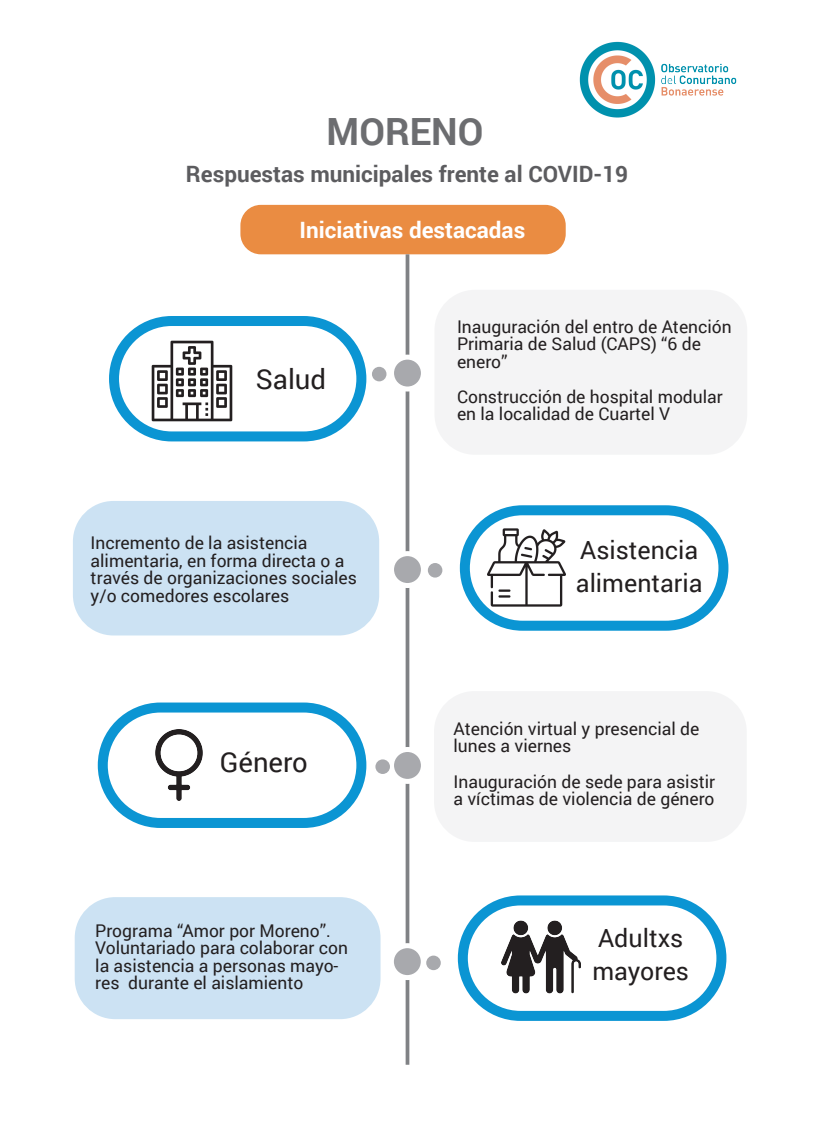
<style>
.page{position:relative;width:815px;height:1124px;background:#fff}
.page>*{position:absolute;margin:0;border:0;box-sizing:border-box;transform-origin:0 0}
.t1{font:700 37.5px "Roboto";color:#6c6d70}
.t2{font:27.5px "Roboto";color:#231f20}
.t3{font:25px/32.5px "Roboto";color:#231f20}
.t4{font:700 22.5px "Roboto";color:#5c5c5f}
.t5{font:700 22.5px "Roboto";color:#fff}
.t6{font:17.5px/17.5px "Roboto";color:#231f20}
</style>
<div class="page">
<div style="left:240px;top:205px;width:326px;height:49px;background:#ea8c42;border-radius:20px"></div>
<hr style="left:406px;top:254px;width:3px;height:810px;background:#808285">
<img style="left:579px;top:41px;width:158px;height:77px">
<div style="left:75px;top:897px;width:306px;height:121px;background:#cce2f3;border-radius:41px"></div>
<div style="left:391px;top:945px;width:32px;height:32px;background:#a8a9ad;border-radius:50%"></div>
<div style="left:389px;top:943px;width:37px;height:36px;border:5px solid #fff;border-radius:50%"></div>
<div style="left:426px;top:955px;width:15px;height:14px;background:#a8a9ad;border-radius:50%"></div>
<img style="left:502px;top:920px;width:79px;height:74px">
<div style="left:458px;top:895px;width:268px;height:125px;border:10px solid #0b95d3;border-radius:58px"></div>
<div style="left:98px;top:702px;width:268px;height:125px;border:10px solid #0b95d3;border-radius:58px"></div>
<img style="left:155px;top:729px;width:48px;height:71px">
<div style="left:434px;top:691px;width:313px;height:150px;background:#f4f4f5;border-radius:41px"></div>
<div style="left:392px;top:749px;width:31px;height:32px;background:#a8a9ad;border-radius:50%"></div>
<div style="left:389px;top:746px;width:37px;height:37px;border:5px solid #fff;border-radius:50%"></div>
<div style="left:375px;top:759px;width:15px;height:14px;background:#a8a9ad;border-radius:50%"></div>
<div style="left:460px;top:505px;width:268px;height:125px;border:10px solid #0b95d3;border-radius:58px"></div>
<div style="left:392px;top:553px;width:31px;height:32px;background:#a8a9ad;border-radius:50%"></div>
<div style="left:389px;top:551px;width:37px;height:37px;border:5px solid #fff;border-radius:50%"></div>
<div style="left:428px;top:563px;width:14px;height:14px;background:#a8a9ad;border-radius:50%"></div>
<img style="left:487px;top:528px;width:79px;height:79px">
<div style="left:73px;top:501px;width:306px;height:134px;background:#cce2f3;border-radius:41px"></div>
<div style="left:434px;top:290px;width:313px;height:164px;background:#f4f4f5;border-radius:41px"></div>
<div style="left:109px;top:316px;width:257px;height:125px;border:10px solid #0b95d3;border-radius:58px"></div>
<img style="left:151px;top:340px;width:82px;height:82px">
<div style="left:372px;top:367px;width:14px;height:14px;background:#a8a9ad;border-radius:50%"></div>
<div style="left:392px;top:357px;width:31px;height:32px;background:#a8a9ad;border-radius:50%"></div>
<div style="left:389px;top:354px;width:37px;height:37px;border:5px solid #fff;border-radius:50%"></div>
<h1 class="t1" style="left:327px;top:106px;width:158px">MORENO</h1>
<p class="t4" style="left:186px;top:158px;width:444px">Respuestas municipales frente al COVID-19</p>
<p class="t5" style="left:299px;top:214px;width:227px">Iniciativas destacadas</p>
<h2 class="t2" style="left:256px;top:360px;width:72px">Salud</h2>
<p class="t6" style="left:91px;top:533px;width:268px">Incremento de la asistencia alimentaria, en forma directa o a través de organizaciones sociales y/o comedores escolares</p>
<h2 class="t2" style="left:220px;top:742px;width:90px">Género</h2>
<p class="t6" style="left:457px;top:317px;width:276px">Inauguración del entro de Atención<br>Primaria de Salud (CAPS) “6 de enero”</p>
<p class="t6" style="left:457px;top:387px;width:267px">Construcción de hospital modular en la localidad de Cuartel V</p>
<h3 class="t3" style="left:576px;top:533px;width:128px">Asistencia alimentaria</h3>
<p class="t6" style="left:454px;top:719px;width:247px">Atención virtual y presencial de lunes a viernes</p>
<p class="t6" style="left:454px;top:771px;width:263px">Inauguración de sede para asistir a víctimas de violencia de género</p>
<p class="t6" style="left:95px;top:920px;width:254px">Programa “Amor por Moreno”.<br>Voluntariado para colaborar con la asistencia a personas mayo&shy;res durante el aislamiento</p>
<h3 class="t3" style="left:592px;top:920px;width:98px">Adultxs mayores</h3>
</div>
